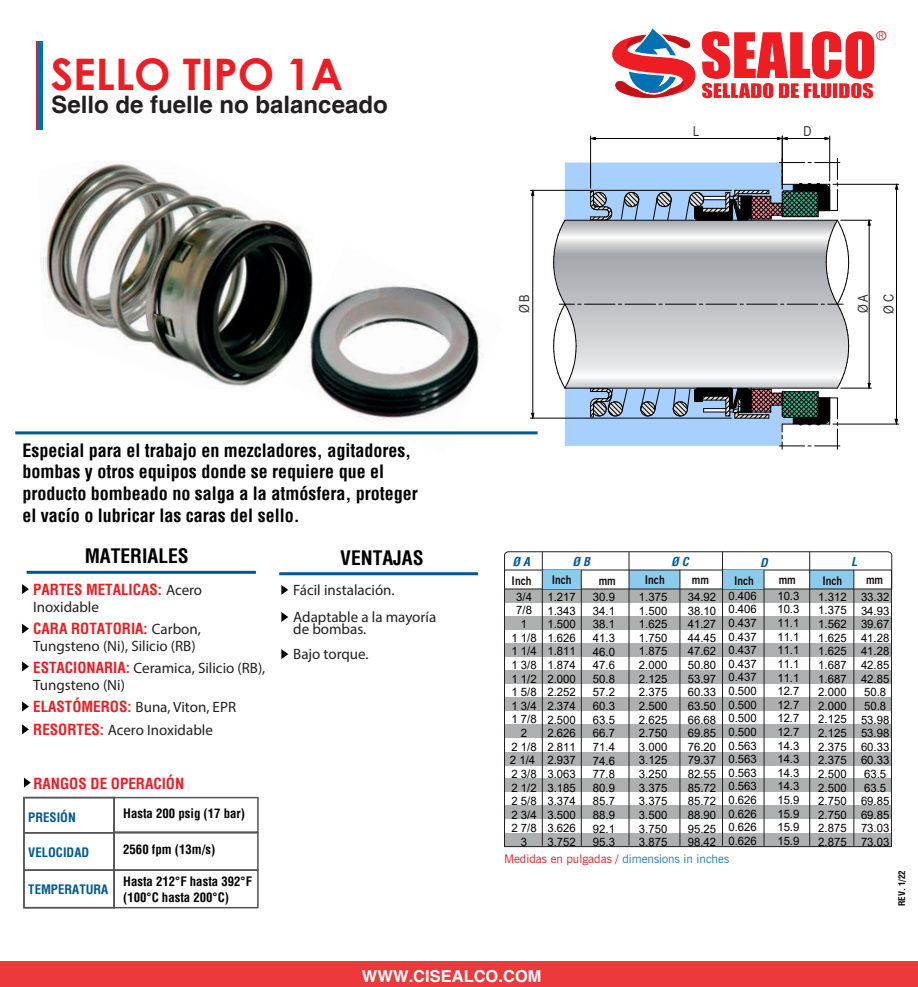
<style>
.page{position:relative;width:918px;height:987px;background:#fff}
.page>*{position:absolute;margin:0;border:0;box-sizing:border-box;transform-origin:0 0}
.t1{font:700 43.5px "Century Gothic";color:#ee1d23}
.t2{font:700 24px "Helvetica";color:#231f20}
.t3{font:700 condensed 19.5px "Helvetica";color:#000001}
.t4{font:700 condensed 18px/21.6px "Helvetica";color:#000001}
.t5{font:700 16.5px "Helvetica";color:#fff}
.t6{font:15px/22.5px "Myriad Pro";color:#231f20}
.t7{font:700 condensed 15px "Helvetica";color:#ee1d23}
.t8{font:13.65px/25.5px "Arial Narrow";color:#2f2e34}
.t9{font:700 condensed 12.75px/16.5px "Helvetica";color:#000001}
.t10{font:700 condensed 12.75px "Helvetica";color:#015891}
.t11{font:12px "News Gothic BT";color:#e91d24}
.t12{font:italic 700 condensed 12px "Helvetica";color:#015799}
.t13{font:700 11.7px "News Gothic BT";color:#140607;scale:.88 1}
.t14{font:11.55px/13.6px "Arial";color:#000001;text-align:justify}
.t15{font:700 condensed 9px "Helvetica";color:#000}
.s1{font-family:"Myriad Pro";font-weight:400;font-stretch:normal;color:#231f20}
.s2{font-family:"Helvetica";font-weight:700;font-stretch:condensed;color:#ee1d23}
.s3{color:#2677b9}
</style>
<div class="page">
<img style="left:282px;top:284px;width:224px;height:151px">
<svg style="left:702px;top:31px;width:182px;height:67px"></svg>
<div style="left:876px;top:31px;width:10px;height:9px;border:1px solid #ee2b3b;border-radius:50%"></div>
<svg style="left:612px;top:28px;width:84px;height:71px"></svg>
<hr style="left:36px;top:41px;width:2px;height:89px;background:#ee1d23">
<hr style="left:38px;top:41px;width:4px;height:89px;background:#0072b4">
<div style="left:113px;top:869px;width:146px;height:39px;border:2px solid #535556"></div>
<div style="left:113px;top:797px;width:146px;height:36px;border:2px solid #535556"></div>
<div style="left:23px;top:869px;width:92px;height:39px;border:2px solid #535556"></div>
<div style="left:23px;top:832px;width:92px;height:39px;border:2px solid #535556"></div>
<div style="left:113px;top:832px;width:146px;height:39px;border:2px solid #535556"></div>
<div style="left:23px;top:797px;width:92px;height:37px;border:2px solid #535556"></div>
<svg style="left:24px;top:778px;width:7px;height:10px"></svg>
<hr style="left:15px;top:431px;width:523px;height:3px;background:#015891">
<hr style="left:27px;top:571px;width:229px;height:3px;background:#015891">
<svg style="left:22px;top:584px;width:7px;height:10px"></svg>
<svg style="left:22px;top:624px;width:7px;height:10px"></svg>
<svg style="left:22px;top:702px;width:7px;height:10px"></svg>
<svg style="left:22px;top:661px;width:7px;height:11px"></svg>
<svg style="left:22px;top:724px;width:7px;height:10px"></svg>
<hr style="left:279px;top:572px;width:199px;height:3px;background:#015891">
<svg style="left:281px;top:585px;width:7px;height:10px"></svg>
<svg style="left:281px;top:612px;width:7px;height:10px"></svg>
<svg style="left:281px;top:649px;width:7px;height:10px"></svg>
<img style="left:41px;top:161px;width:273px;height:229px">
<div style="left:0;top:962px;width:918px;height:25px;background:#ee393c"></div>
<svg style="left:553px;top:158px;width:296px;height:291px"></svg>
<hr style="left:841px;top:220px;width:30px;height:1px;background:#000">
<hr style="left:841px;top:388px;width:30px;height:1px;background:#000">
<hr style="left:869px;top:220px;width:1px;height:168px;background:#000">
<hr style="left:833px;top:184px;width:66px;height:1px;background:#000">
<hr style="left:833px;top:424px;width:66px;height:1px;background:#000">
<hr style="left:896px;top:184px;width:1px;height:240px;background:#000">
<hr style="left:590px;top:136px;width:1px;height:52px;background:#000">
<hr style="left:591px;top:138px;width:191px;height:1px;background:#000">
<hr style="left:782px;top:136px;width:1px;height:53px;background:#000">
<hr style="left:829px;top:136px;width:1px;height:45px;background:#000">
<hr style="left:782px;top:138px;width:48px;height:1px;background:#000">
<hr style="left:530px;top:190px;width:201px;height:1px;background:#000">
<hr style="left:530px;top:418px;width:201px;height:1px;background:#000">
<hr style="left:533px;top:190px;width:1px;height:228px;background:#000">
<svg style="left:777px;top:137px;width:11px;height:3px"></svg>
<svg style="left:590px;top:137px;width:6px;height:3px"></svg>
<svg style="left:531px;top:190px;width:3px;height:6px"></svg>
<svg style="left:531px;top:413px;width:3px;height:5px"></svg>
<svg style="left:867px;top:383px;width:4px;height:5px"></svg>
<svg style="left:894px;top:419px;width:4px;height:5px"></svg>
<svg style="left:867px;top:220px;width:4px;height:6px"></svg>
<svg style="left:895px;top:184px;width:3px;height:6px"></svg>
<svg style="left:504px;top:551px;width:388px;height:18px"></svg>
<svg style="left:504px;top:569px;width:388px;height:278px"></svg>
<div style="left:543px;top:570px;width:38px;height:19px;background:#8bcbeb"></div>
<div style="left:723px;top:570px;width:41px;height:19px;background:#8bcbeb"></div>
<hr style="left:581px;top:570px;width:1px;height:276px;background:#231f20">
<hr style="left:542px;top:552px;width:1px;height:294px;background:#231f20">
<hr style="left:764px;top:570px;width:1px;height:276px;background:#231f20">
<hr style="left:629px;top:552px;width:1px;height:294px;background:#231f20">
<hr style="left:722px;top:552px;width:1px;height:294px;background:#231f20">
<hr style="left:809px;top:552px;width:1px;height:294px;background:#231f20">
<hr style="left:680px;top:570px;width:1px;height:276px;background:#231f20">
<h1 class="t1" style="left:51px;top:41px;width:294px">SELLO TIPO 1A</h1>
<h2 class="t2" style="left:52px;top:90px;width:338px">Sello de fuelle no balanceado</h2>
<h3 class="t4" style="left:22px;top:439px;width:397px">Especial para el trabajo en mezcladores, agitadores, bombas y otros equipos donde se requiere que el producto bombeado no salga a la atmósfera, proteger el vacío o lubricar las caras del sello.</h3>
<h3 class="t3" style="left:85px;top:543px;width:106px">MATERIALES</h3>
<h3 class="t3" style="left:340px;top:545px;width:85px">VENTAJAS</h3>
<p class="t7" style="left:33px;top:580px;width:171px">PARTES METALICAS: <span class="s1">Acero</span></p>
<p class="t6" style="left:33px;top:595px;width:67px">Inoxidable</p>
<p class="t7" style="left:33px;top:619px;width:169px">CARA ROTATORIA: <span class="s1">Carbon,</span></p>
<p class="t6" style="left:33px;top:634px;width:234px">Tungsteno (Ni), Silicio (RB)<br><span class="s2">ESTACIONARIA:</span> Ceramica, Silicio (RB),</p>
<p class="t6" style="left:33px;top:673px;width:204px">Tungsteno (Ni)<br><span class="s2">ELASTÓMEROS:</span> Buna, Viton, EPR<br><span class="s2">RESORTES:</span> Acero Inoxidable</p>
<p class="t7" style="left:33px;top:774px;width:152px">RANGOS DE OPERACIÓN</p>
<p class="t9" style="left:123px;top:805px;width:123px">Hasta 200 psig (17 bar)</p>
<p class="t10" style="left:28px;top:809px;width:49px">PRESIÓN</p>
<p class="t10" style="left:28px;top:844px;width:62px">VELOCIDAD</p>
<p class="t10" style="left:28px;top:881px;width:82px">TEMPERATURA</p>
<p class="t9" style="left:123px;top:872px;width:130px">Hasta 212°F hasta 392°F (100°C hasta 200°C)</p>
<p class="t9" style="left:123px;top:840px;width:94px">2560 fpm (13m/s)</p>
<p class="t6" style="left:293px;top:576px;width:145px;line-height:27px">Fácil instalación.<br>Adaptable a la mayoría</p>
<p class="t6" style="left:293px;top:616px;width:77px;line-height:25.5px">de bombas.<br>Bajo torque.</p>
<p class="t8" style="left:693px;top:118px;width:8px">L</p>
<p class="t8" style="left:804px;top:118px;width:10px">D</p>
<p class="t8" style="left:511px;top:313px;width:21px;rotate:-90deg">ØB</p>
<p class="t8" style="left:850px;top:314px;width:21px;rotate:-90deg">ØA<br>ØC</p>
<p class="t12" style="left:512px;top:554px;width:19px">Ø A</p>
<p class="t12" style="left:573px;top:554px;width:19px">Ø B</p>
<p class="t12" style="left:671px;top:554px;width:19px">Ø C</p>
<p class="t12" style="left:760px;top:554px;width:9px">D</p>
<p class="t12" style="left:851px;top:554px;width:8px">L</p>
<p class="t13" style="left:512px;top:573px;width:24px">Inch</p>
<p class="t13" style="left:552px;top:573px;width:24px">Inch</p>
<p class="t13" style="left:599px;top:573px;width:21px">mm</p>
<p class="t13" style="left:645px;top:573px;width:24px">Inch</p>
<p class="t13" style="left:692px;top:573px;width:21px">mm</p>
<p class="t13" style="left:734px;top:573px;width:24px">Inch</p>
<p class="t13" style="left:779px;top:573px;width:21px">mm</p>
<p class="t13" style="left:822px;top:573px;width:24px">Inch</p>
<p class="t13" style="left:866px;top:573px;width:21px">mm</p>
<p class="t14" style="left:510px;top:590px;width:28px;text-align:center">3/4<br>7/8<br>1<br>1 1/8<br>1 1/4<br>1 3/8<br>1 1/2<br>1 5/8<br>1 3/4<br>1 7/8<br>2<br>2 1/8<br>2 1/4<br>2 3/8<br>2 1/2<br>2 5/8<br>2 3/4<br>2 7/8<br>3</p>
<p class="t14" style="left:547px;top:590px;width:30px">1.217<br>1.343<br>1.500<br>1.626<br>1.811<br>1.874<br>2.000<br>2.252<br>2.374<br>2.500<br>2.626<br>2.811<br>2.937<br>3.063<br>3.185<br>3.374<br>3.500<br>3.626<br>3.752</p>
<p class="t14" style="left:639px;top:590px;width:30px">1.375<br>1.500<br>1.625<br>1.750<br>1.875<br>2.000<br>2.125<br>2.375<br>2.500<br>2.625<br>2.750<br>3.000<br>3.125<br>3.250<br>3.375<br>3.375<br>3.500<br>3.750<br>3.875</p>
<p class="t14" style="left:688px;top:590px;width:30px">34.92<br>38.10<br>41.27<br>44.45<br>47.62<br>50.80<br>53.97<br>60.33<br>63.50<br>66.68<br>69.85<br>76.20<br>79.37<br>82.55<br>85.72<br>85.72<br>88.90<br>95.25<br>98.42</p>
<p class="t14" style="left:729px;top:589px;width:30px">0.406<br>0.406<br>0.437<br>0.437<br>0.437<br>0.437<br>0.437<br>0.500<br>0.500<br>0.500<br>0.500<br>0.563<br>0.563<br>0.563<br>0.563<br>0.626<br>0.626<br>0.626<br>0.626</p>
<p class="t14" style="left:777px;top:589px;width:24px">10.3<br>10.3<br>11.1<br>11.1<br>11.1<br>11.1<br>11.1<br>12.7<br>12.7<br>12.7<br>12.7<br>14.3<br>14.3<br>14.3<br>14.3<br>15.9<br>15.9<br>15.9<br>15.9</p>
<p class="t14" style="left:818px;top:590px;width:30px">1.312<br>1.375<br>1.562<br>1.625<br>1.625<br>1.687<br>1.687<br>2.000<br>2.000<br>2.125<br>2.125<br>2.375<br>2.375<br>2.500<br>2.500<br>2.750<br>2.750<br>2.875<br>2.875</p>
<p class="t14" style="left:861px;top:590px;width:30px;text-align:left">33.32<br>34.93<br>39.67<br>41.28<br>41.28<br>42.85<br>42.85<br>50.8<br>50.8<br>53.98<br>53.98<br>60.33<br>60.33<br>63.5<br>63.5<br>69.85<br>69.85<br>73.03<br>73.03</p>
<p class="t14" style="left:593px;top:590px;width:24px">30.9<br>34.1<br>38.1<br>41.3<br>46.0<br>47.6<br>50.8<br>57.2<br>60.3<br>63.5<br>66.7<br>71.4<br>74.6<br>77.8<br>80.9<br>85.7<br>88.9<br>92.1<br>95.3</p>
<p class="t11" style="left:504px;top:852px;width:227px">Medidas en pulgadas / <span class="s3">dimensions in inches</span></p>
<p class="t15" style="left:896px;top:906px;width:38px;rotate:-90deg">REV. 1/22</p>
<h3 class="t5" style="left:362px;top:966px;width:181px">WWW.CISEALCO.COM</h3>
</div>
